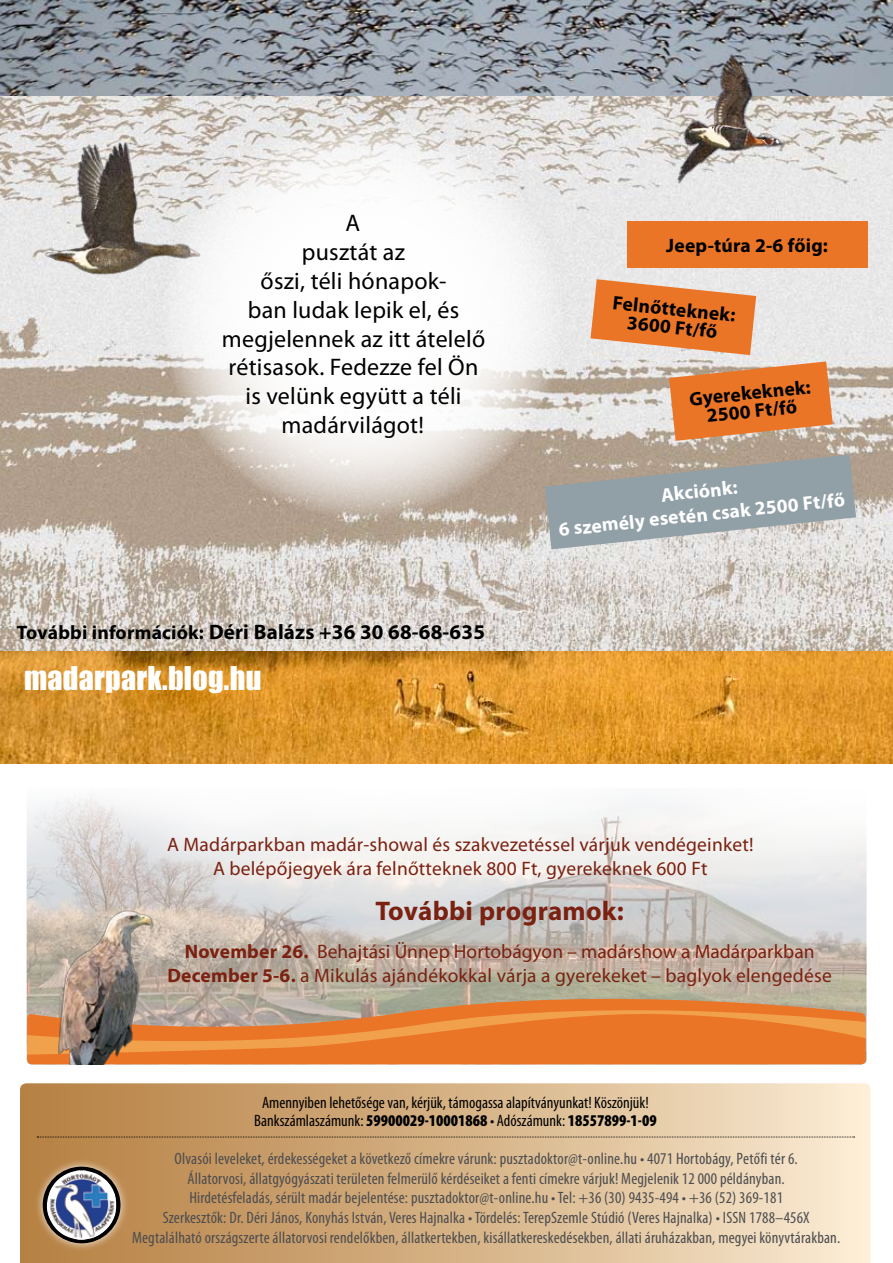
<style>
.page{position:relative;width:893px;height:1263px;background:#fff}
.page>*{position:absolute;margin:0;border:0;box-sizing:border-box;transform-origin:0 0}
.t1{font:30px "Impact";letter-spacing:.01em;color:#fff}
.t2{font:700 27px "Myriad Pro";letter-spacing:.01em;color:#7a2111}
.t3{font:24px/28.8px "Myriad Pro";letter-spacing:.01em;color:#000;text-align:center}
.t4{font:700 21px "Myriad Pro";letter-spacing:.01em;color:#000}
.t5{font:19.5px/23.4px "Myriad Pro";letter-spacing:.01em;color:#7a2111;text-align:center}
.t6{font:700 19.5px/18px "Myriad Pro";letter-spacing:.01em;color:#000;text-align:center}
.t7{font:700 19.5px/23.4px "Myriad Pro";color:#fff;text-align:center}
.t8{font:condensed 16.5px/19.8px "Myriad Pro";letter-spacing:.01em;color:#4d4d4f;text-align:center}
.t9{font:condensed 16.5px/18px "Myriad Pro";color:#000;text-align:center}
.s1{font-size:19.5px}
.s2{font-weight:700}
.s3{font-weight:900}
</style>
<div class="page">
<img style="left:0;top:0;width:893px;height:763px">
<svg style="left:20px;top:1083px;width:851px;height:180px;background:#d8b68b"></svg>
<svg style="left:37px;top:1137px;width:818px;height:1px"></svg>
<div style="left:34px;top:1158px;width:101px;height:100px;background:#fff;opacity:.75"></div>
<svg style="left:44px;top:1168px;width:74px;height:74px"></svg>
<img style="left:27px;top:796px;width:839px;height:186px">
<svg style="left:27px;top:982px;width:839px;height:82px;background:#c79a72"></svg>
<svg style="left:27px;top:1009px;width:839px;height:46px;background:#e6823a"></svg>
<img style="left:56px;top:906px;width:107px;height:159px">
<img style="left:0;top:123px;width:230px;height:200px">
<img style="left:634px;top:38px;width:157px;height:166px">
<div style="left:627px;top:221px;width:240px;height:47px;background:#eb7527"></div>
<svg style="left:162px;top:117px;width:401px;height:401px"></svg>
<svg style="left:590px;top:279px;width:166px;height:76px;background:#ea9056"></svg>
<svg style="left:669px;top:361px;width:164px;height:80px;background:#e3874a"></svg>
<svg style="left:545px;top:455px;width:311px;height:94px;background:#a3a9ab"></svg>
<h3 class="t3" style="left:222px;top:209px;width:265px">A<br>pusztát az<br>őszi, téli hónapok-<br>ban ludak lepik el, és megjelennek az itt átelelő rétisasok. Fedezze fel Ön is velünk együtt a téli madárvilágot!</h3>
<p class="t4" style="left:17px;top:618px;width:469px"><span class="s1">További információk:</span> Déri Balázs +36 30 68-68-635</p>
<h1 class="t1" style="left:24px;top:655px;width:239px">madarpark.blog.hu</h1>
<p class="t6" style="left:666px;top:236px;width:163px">Jeep-túra 2-6 főig:</p>
<p class="t6" style="left:614px;top:293px;width:125px;rotate:6deg">Felnőtteknek:<br>3600 Ft/fő</p>
<p class="t6" style="left:688px;top:390px;width:123px;rotate:-6deg">Gyerekeknek:<br>2500 Ft/fő</p>
<p class="t7" style="left:555px;top:494px;width:289px;rotate:-6deg">Akciónk:<br>6 személy esetén csak 2500 Ft/fő</p>
<p class="t5" style="left:167px;top:833px;width:588px">A Madárparkban madár-showal és szakvezetéssel várjuk vendégeinket!<br>A belépőjegyek ára felnőtteknek 800 Ft, gyerekeknek 600 Ft</p>
<h2 class="t2" style="left:375px;top:893px;width:250px">További programok:</h2>
<p class="t5" style="left:168px;top:940px;width:666px"><span class="s2">November 26.</span> Behajtási Ünnep Hortobágyon – madárshow a Madárparkban<br><span class="s2">December 5-6.</span> a Mikulás ajándékokkal várja a gyerekeket – baglyok elengedése</p>
<p class="t9" style="left:254px;top:1094px;width:404px">Amennyiben lehetősége van, kérjük, támogassa alapítványunkat! Köszönjük!<br>Bankszámlaszámunk: <span class="s3">59900029-10001868</span> • Adószámunk: <span class="s3">18557899-1-09</span></p>
<p class="t8" style="left:132px;top:1148px;width:710px">Olvasói leveleket, érdekességeket a következő címekre várunk: pusztadoktor@t-online.hu • 4071 Hortobágy, Petőfi tér 6.<br>Állatorvosi, állatgyógyászati területen felmerülő kérdéseiket a fenti címekre várjuk! Megjelenik 12 000 példányban.<br>Hirdetésfeladás, sérült madár bejelentése: pusztadoktor@t-online.hu • Tel: +36 (30) 9435-494 • +36 (52) 369-181<br>Szerkesztők: Dr. Déri János, Konyhás István, Veres Hajnalka • Tördelés: TerepSzemle Stúdió (Veres Hajnalka) • ISSN 1788–456X Megtalálható országszerte állatorvosi rendelőkben, állatkertekben, kisállatkereskedésekben, állati áruházakban, megyei könyvtárakban.</p>
</div>
